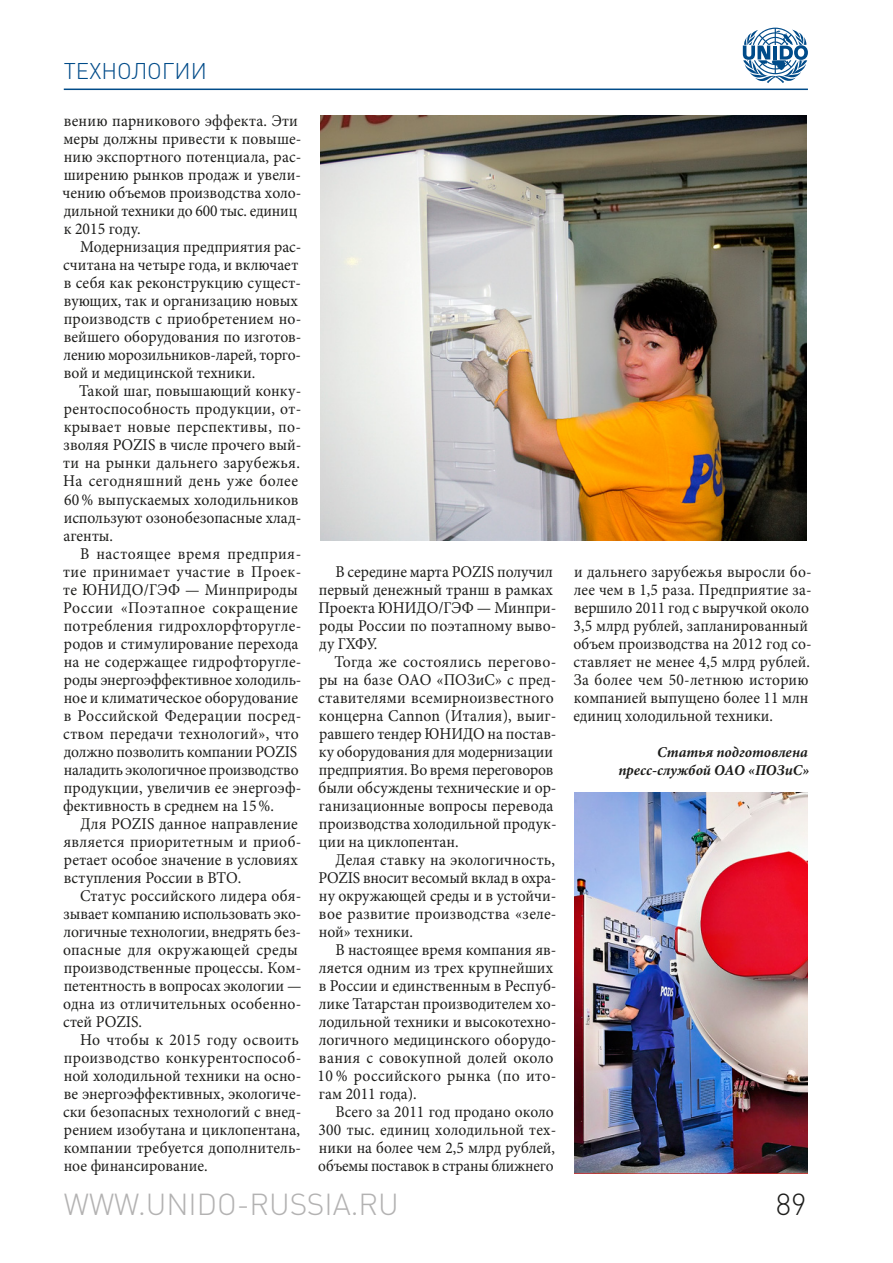
<style>
.page{position:relative;width:893px;height:1263px;background:#fff}
.page>*{position:absolute;margin:0;border:0;box-sizing:border-box;transform-origin:0 0}
.t1{font:30px "Plumb Light C";color:#b3b2b2}
.t2{font:30px "Plumb Light C";color:#1d1d1b}
.t3{font:22.5px "Plumb Light C";color:#004b89}
.t4{font:16.5px/18px "Minion Pro";color:#1d1d1b;scale:.95 1}
.t5{font:16.5px/18px "Minion Pro";color:#1d1d1b;scale:.94 1}
.t6{font:16.5px "Minion Pro";letter-spacing:.025em;color:#1d1d1b;scale:.95 1}
.t7{font:italic 700 15px/18px "Minion Pro";color:#1d1d1b;text-align:right}
</style>
<div class="page">
<hr style="left:64px;top:89px;width:744px;height:1px;background:#004b89">
<img style="left:320px;top:116px;width:486px;height:425px">
<img style="left:574px;top:792px;width:234px;height:382px">
<svg style="left:743px;top:28px;width:65px;height:55px"></svg>
<h2 class="t3" style="left:64px;top:58px;width:145px">ТЕХНОЛОГИИ</h2>
<p class="t4" style="left:63px;top:112px;width:253px">вению парникового эффекта. Эти меры должны привести к повыше&shy;нию экспортного потенциала, рас&shy;ширению рынков продаж и увели&shy;чению объемов производства холо&shy;дильной техники до 600 тыс. единиц к 2015 году.</p>
<p class="t4" style="left:63px;top:238px;width:252px;text-indent:17px">Модернизация предприятия рас&shy;считана на четыре года, и включает в себя как реконструкцию сущест&shy;вующих, так и организацию новых производств с приобретением но&shy;вейшего оборудования по изготов&shy;лению морозильников‑ларей, торго&shy;вой и медицинской техники.</p>
<p class="t4" style="left:63px;top:382px;width:252px;text-indent:16px">Такой шаг, повышающий конку&shy;рентоспособность продукции, от&shy;крывает новые перспективы, по&shy;зволяя POZIS в числе прочего вый&shy;ти на рынки дальнего зарубежья.<br>На сегодняшний день уже более<br>60% выпускаемых холодильников используют озонобезопасные хлад&shy;агенты.</p>
<p class="t4" style="left:63px;top:544px;width:252px;text-indent:17px">В настоящее время предприя&shy;тие принимает участие в Проек&shy;те ЮНИДО/ГЭФ — Минприроды<br>России «Поэтапное сокращение потребления гидрохлорфторугле&shy;родов и стимулирование перехода на не содержащее гидрофторугле&shy;роды энергоэффективное холодиль&shy;ное и климатическое оборудование в Российской Федерации посред&shy;ством передачи технологий», что должно позволить компании POZIS наладить экологичное производство продукции, увеличив ее энергоэф&shy;фективность в среднем на 15%.</p>
<p class="t4" style="left:63px;top:814px;width:252px;text-indent:17px">Для POZIS данное направление является приоритетным и приоб&shy;ретает особое значение в условиях вступления России в ВТО</p>
<p class="t4" style="left:238px;top:868px;width:5px">.</p>
<p class="t4" style="left:80px;top:886px;width:234px">Статус российского лидера обя-</p>
<p class="t5" style="left:64px;top:904px;width:254px">зывает компанию использовать эко-</p>
<p class="t4" style="left:64px;top:922px;width:252px">логичные технологии, внедрять без-</p>
<p class="t4" style="left:63px;top:940px;width:249px">опасные для окружающей среды</p>
<p class="t4" style="left:64px;top:958px;width:252px">производственные процессы. Ком-</p>
<p class="t4" style="left:64px;top:976px;width:252px">петентность в вопросах экологии —</p>
<p class="t4" style="left:63px;top:994px;width:252px">одна из отличительных особенно-</p>
<p class="t4" style="left:63px;top:1012px;width:85px">стей POZIS.</p>
<p class="t6" style="left:80px;top:1028px;width:231px">Но чтобы к 2015 году освоить</p>
<p class="t4" style="left:64px;top:1048px;width:251px">производство конкурентоспособ-</p>
<p class="t4" style="left:64px;top:1066px;width:252px">ной холодильной техники на осно-</p>
<p class="t4" style="left:64px;top:1084px;width:252px">ве энергоэффективных, экологиче-</p>
<p class="t4" style="left:63px;top:1102px;width:252px">ски безопасных технологий с внед-</p>
<p class="t4" style="left:64px;top:1120px;width:250px">рением изобутана и циклопентана,</p>
<p class="t4" style="left:64px;top:1138px;width:251px">компании требуется дополнитель-</p>
<p class="t4" style="left:64px;top:1156px;width:153px">ное финансирование.</p>
<p class="t4" style="left:318px;top:562px;width:252px;text-indent:17px">В середине марта POZIS получил первый денежный транш в рамках<br>Проекта ЮНИДО/ГЭФ — Минпри&shy;роды России по поэтапному выво&shy;ду ГХФУ.</p>
<p class="t4" style="left:319px;top:652px;width:251px;text-indent:15px">Тогда же состоялись перегово&shy;ры на базе ОАО</p>
<p class="t4" style="left:318px;top:670px;width:252px;text-indent:157px">иС» с пред&shy;ставителями всемирноизвестного концерна Cannon (Италия), выиг&shy;равшего тендер ЮНИДО на постав&shy;ку оборудования для модернизации предприятия. Во время переговоров были обсуждены технические и ор&shy;ганизационные вопросы перевода производства холодильной продук&shy;ции на циклопентан.</p>
<p class="t4" style="left:319px;top:850px;width:252px;text-align:justify;text-indent:17px">Делая ставку на экологичность, POZIS вносит весомый вклад в охра&shy;ну окружающей среды и в устойчи&shy;вое развитие производства «зеле&shy;ной» техники.</p>
<p class="t4" style="left:317px;top:940px;width:253px;text-indent:18px">В настоящее время компания яв&shy;ляется одним из трех крупнейших в России и единственным в Респуб&shy;лике Татарстан производителем хо&shy;лодильной техники и высокотехно&shy;логичного медицинского оборудо&shy;вания с совокупной долей около<br>10 % российского рынка (по ито&shy;гам 2011 года).</p>
<p class="t5" style="left:318px;top:1102px;width:255px;text-indent:17px">Всего за 2011 год продано около<br>300 тыс. единиц холодильной тех&shy;ники на более чем 2,5 млрд рублей, объемы поставок в страны ближнего</p>
<p class="t4" style="left:436px;top:670px;width:20px">«ПОЗ</p>
<p class="t5" style="left:573px;top:562px;width:255px">и дальнего зарубежья выросли бо&shy;лее чем в 1,5 раза. Предприятие за&shy;вершило 2011 год с выручкой около<br>3,5 млрд рублей, запланированный объем производства на 2012 год со&shy;ставляет не менее 4,5 млрд рублей.<br>За более чем 50‑летнюю историю компанией выпущено более 11 млн единиц холодильной техники.</p>
<p class="t7" style="left:618px;top:742px;width:193px">Статья подготовлена пресс-службой ОАО «ПОЗиС»</p>
<h1 class="t1" style="left:64px;top:1187px;width:26px">WWW</h1>
<h1 class="t1" style="left:138px;top:1187px;width:239px">.UNIDO-RUSSIA.RU</h1>
<h1 class="t2" style="left:776px;top:1187px;width:32px">89</h1>
</div>
